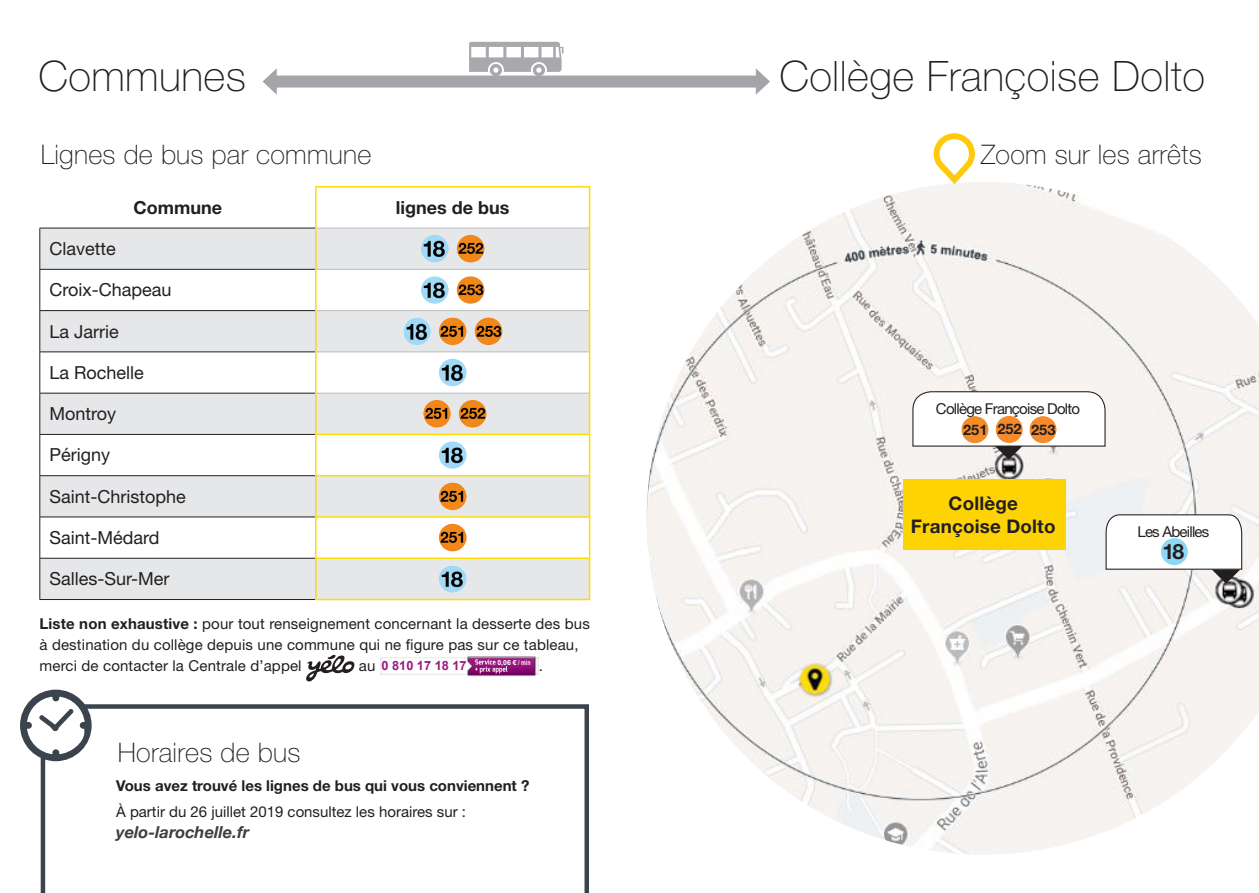
<style>
.page{position:relative;width:1259px;height:893px;background:#fff}
.page>*{position:absolute;margin:0;border:0;box-sizing:border-box;transform-origin:0 0}
.t1{font:100 42px "Helvetica Neue LT Std";letter-spacing:.01em;color:#231f20}
.t2{font:100 27px "Helvetica Neue LT Std";letter-spacing:.01em;color:#231f20}
.t3{font:700 21.15px "Helvetica Neue LT Std";color:#231f20}
.t4{font:700 18.75px/22.5px "Helvetica Neue LT Std";letter-spacing:.01em;color:#231f20;text-align:center}
.t5{font:18px "Helvetica Neue LT Std";color:#231f20}
.t6{font:700 18px "Helvetica Neue LT Std";color:#231f20}
.t7{font:italic 700 16.5px "Helvetica Neue";letter-spacing:.005em;color:#3e3e3f}
.t8{font:15px/21px "Helvetica Neue LT Std";letter-spacing:.01em;color:#231f20}
.t9{font:700 15px "Helvetica Neue LT Std";color:#231f20}
.t10{font:15px "Helvetica Neue LT Std";letter-spacing:-.05em;color:#231f20}
.t11{font:700 14.55px "Helvetica Neue LT Std";color:#231f20}
.t12{font:700 12.75px "Arial";color:#9c1881}
.t13{font:700 7.05px "Arial";color:#fff}
.s1{font-weight:700}
</style>
<div class="page">
<svg style="left:41px;top:229px;width:548px;height:370px;fill:#e6e7e9"></svg>
<hr style="left:40px;top:228px;width:1px;height:41px;background:#231f20">
<hr style="left:40px;top:269px;width:275px;height:1px;background:#231f20">
<hr style="left:40px;top:270px;width:1px;height:40px;background:#231f20">
<hr style="left:40px;top:310px;width:275px;height:1px;background:#231f20">
<hr style="left:40px;top:311px;width:1px;height:41px;background:#231f20">
<hr style="left:40px;top:352px;width:275px;height:1px;background:#231f20">
<hr style="left:40px;top:352px;width:1px;height:41px;background:#231f20">
<hr style="left:40px;top:393px;width:275px;height:1px;background:#231f20">
<hr style="left:40px;top:393px;width:1px;height:41px;background:#231f20">
<hr style="left:40px;top:434px;width:275px;height:1px;background:#231f20">
<hr style="left:40px;top:435px;width:1px;height:40px;background:#231f20">
<hr style="left:40px;top:475px;width:275px;height:1px;background:#231f20">
<hr style="left:40px;top:476px;width:1px;height:41px;background:#231f20">
<hr style="left:40px;top:517px;width:275px;height:1px;background:#231f20">
<hr style="left:40px;top:517px;width:1px;height:41px;background:#231f20">
<hr style="left:40px;top:558px;width:275px;height:1px;background:#231f20">
<hr style="left:40px;top:558px;width:1px;height:41px;background:#231f20">
<hr style="left:40px;top:599px;width:275px;height:1px;background:#231f20">
<hr style="left:40px;top:228px;width:275px;height:1px;background:#231f20">
<hr style="left:316px;top:228px;width:273px;height:1px;background:#bcbdc0">
<hr style="left:316px;top:269px;width:273px;height:1px;background:#bcbdc0">
<hr style="left:316px;top:310px;width:273px;height:1px;background:#bcbdc0">
<hr style="left:316px;top:352px;width:273px;height:1px;background:#bcbdc0">
<hr style="left:316px;top:393px;width:273px;height:1px;background:#bcbdc0">
<hr style="left:315px;top:186px;width:275px;height:2px;background:#ffdc01">
<hr style="left:315px;top:188px;width:1px;height:40px;background:#ffdc01">
<hr style="left:589px;top:188px;width:1px;height:40px;background:#ffdc01">
<hr style="left:315px;top:228px;width:1px;height:41px;background:#ffdc01">
<hr style="left:589px;top:228px;width:1px;height:41px;background:#ffdc01">
<hr style="left:315px;top:269px;width:1px;height:42px;background:#ffdc01">
<hr style="left:589px;top:269px;width:1px;height:42px;background:#ffdc01">
<hr style="left:315px;top:311px;width:1px;height:41px;background:#ffdc01">
<hr style="left:589px;top:311px;width:1px;height:41px;background:#ffdc01">
<hr style="left:315px;top:352px;width:1px;height:41px;background:#ffdc01">
<hr style="left:589px;top:352px;width:1px;height:41px;background:#ffdc01">
<hr style="left:315px;top:393px;width:1px;height:41px;background:#ffdc01">
<hr style="left:589px;top:393px;width:1px;height:41px;background:#ffdc01">
<hr style="left:315px;top:434px;width:275px;height:1px;background:#ffdc01">
<hr style="left:315px;top:435px;width:1px;height:40px;background:#ffdc01">
<hr style="left:589px;top:435px;width:1px;height:40px;background:#ffdc01">
<hr style="left:315px;top:475px;width:275px;height:1px;background:#ffdc01">
<hr style="left:315px;top:476px;width:1px;height:40px;background:#ffdc01">
<hr style="left:589px;top:476px;width:1px;height:40px;background:#ffdc01">
<hr style="left:315px;top:516px;width:275px;height:2px;background:#ffdc01">
<hr style="left:315px;top:518px;width:1px;height:39px;background:#ffdc01">
<hr style="left:589px;top:518px;width:1px;height:39px;background:#ffdc01">
<hr style="left:315px;top:557px;width:275px;height:2px;background:#ffdc01">
<hr style="left:315px;top:559px;width:1px;height:40px;background:#ffdc01">
<hr style="left:589px;top:559px;width:1px;height:40px;background:#ffdc01">
<hr style="left:315px;top:599px;width:275px;height:1px;background:#ffdc01">
<img style="left:421px;top:235px;width:27px;height:27px;border-radius:14px">
<img style="left:457px;top:235px;width:27px;height:27px;border-radius:14px">
<img style="left:421px;top:276px;width:27px;height:28px;border-radius:14px">
<img style="left:457px;top:276px;width:27px;height:28px;border-radius:14px">
<img style="left:403px;top:317px;width:28px;height:28px;border-radius:14px">
<img style="left:439px;top:317px;width:27px;height:28px;border-radius:14px">
<img style="left:475px;top:317px;width:27px;height:28px;border-radius:14px">
<img style="left:439px;top:359px;width:27px;height:27px;border-radius:14px">
<img style="left:423px;top:400px;width:28px;height:28px;border-radius:14px">
<img style="left:459px;top:400px;width:27px;height:28px;border-radius:14px">
<img style="left:439px;top:441px;width:27px;height:28px;border-radius:14px">
<img style="left:439px;top:482px;width:27px;height:28px;border-radius:14px">
<img style="left:439px;top:524px;width:27px;height:27px;border-radius:14px">
<img style="left:439px;top:565px;width:27px;height:28px;border-radius:14px">
<img style="left:646px;top:182px;width:613px;height:672px">
<svg style="left:469px;top:42px;width:94px;height:34px"></svg>
<div style="left:271px;top:76px;width:490px;height:12px;background:#a4a5a9"></div>
<svg style="left:756px;top:68px;width:14px;height:27px"></svg>
<svg style="left:262px;top:68px;width:15px;height:27px"></svg>
<svg style="left:41px;top:704px;width:548px;height:189px"></svg>
<svg style="left:930px;top:133px;width:48px;height:55px"></svg>
<svg style="left:20px;top:689px;width:72px;height:73px"></svg>
<svg style="left:306px;top:655px;width:49px;height:27px"></svg>
<img style="left:467px;top:656px;width:69px;height:21px">
<svg style="left:468px;top:657px;width:66px;height:18px"></svg>
<div style="left:903px;top:479px;width:163px;height:70px;background:#fed304"></div>
<svg style="left:1105px;top:514px;width:137px;height:70px"></svg>
<div style="left:1160px;top:538px;width:28px;height:27px;background:#8dd7f7;border-radius:50%"></div>
<svg style="left:912px;top:391px;width:194px;height:69px"></svg>
<div style="left:995px;top:416px;width:27px;height:27px;background:#f68b2b;border-radius:50%"></div>
<div style="left:961px;top:416px;width:27px;height:27px;background:#f68b2b;border-radius:50%"></div>
<div style="left:1029px;top:416px;width:27px;height:27px;background:#f68b2b;border-radius:50%"></div>
<p class="t1" style="left:38px;top:52px;width:209px">Communes</p>
<p class="t1" style="left:779px;top:52px;width:427px">Collège Françoise Dolto</p>
<p class="t2" style="left:41px;top:139px;width:332px">Lignes de bus par commune</p>
<p class="t2" style="left:981px;top:139px;width:222px">Zoom sur les arrêts</p>
<p class="t6" style="left:133px;top:196px;width:90px">Commune</p>
<p class="t6" style="left:396px;top:196px;width:115px">lignes de bus</p>
<p class="t5" style="left:49px;top:238px;width:68px">Clavette</p>
<p class="t5" style="left:49px;top:279px;width:124px">Croix-Chapeau</p>
<p class="t5" style="left:49px;top:321px;width:71px">La Jarrie</p>
<p class="t5" style="left:49px;top:362px;width:96px">La Rochelle</p>
<p class="t5" style="left:49px;top:403px;width:68px">Montroy</p>
<p class="t5" style="left:49px;top:444px;width:62px">Périgny</p>
<p class="t5" style="left:49px;top:486px;width:138px">Saint-Christophe</p>
<p class="t5" style="left:49px;top:527px;width:112px">Saint-Médard</p>
<p class="t5" style="left:49px;top:568px;width:122px">Salles-Sur-Mer</p>
<p class="t8" style="left:40px;top:613px;width:552px"><span class="s1">Liste non exhaustive :</span> pour tout renseignement concernant la desserte des bus à destination du collège depuis une commune qui ne figure pas sur ce tableau, merci de contacter la Centrale d’appel</p>
<p class="t13" style="left:497px;top:657px;width:35px">0,06 € / min</p>
<p class="t12" style="left:382px;top:657px;width:86px">0 810 17 18 17</p>
<p class="t8" style="left:539px;top:655px;width:6px">.</p>
<p class="t8" style="left:359px;top:655px;width:18px">au</p>
<p class="t2" style="left:118px;top:737px;width:184px">Horaires de bus</p>
<p class="t9" style="left:116px;top:776px;width:415px">Vous avez trouvé les lignes de bus qui vous conviennent ?</p>
<p class="t8" style="left:116px;top:801px;width:351px">À partir du 26 juillet 2019 consultez les horaires sur :</p>
<p class="t7" style="left:116px;top:822px;width:135px">yelo-larochelle.fr</p>
<p class="t10" style="left:936px;top:399px;width:146px">Collège Françoise Dolto</p>
<p class="t11" style="left:963px;top:420px;width:26px">251</p>
<p class="t11" style="left:997px;top:420px;width:26px">252</p>
<p class="t11" style="left:1031px;top:420px;width:26px">253</p>
<p class="t4" style="left:911px;top:492px;width:146px">Collège<br>Françoise Dolto</p>
<p class="t10" style="left:1137px;top:522px;width:74px">Les Abeilles</p>
<p class="t3" style="left:1162px;top:539px;width:23px">18</p>
</div>
